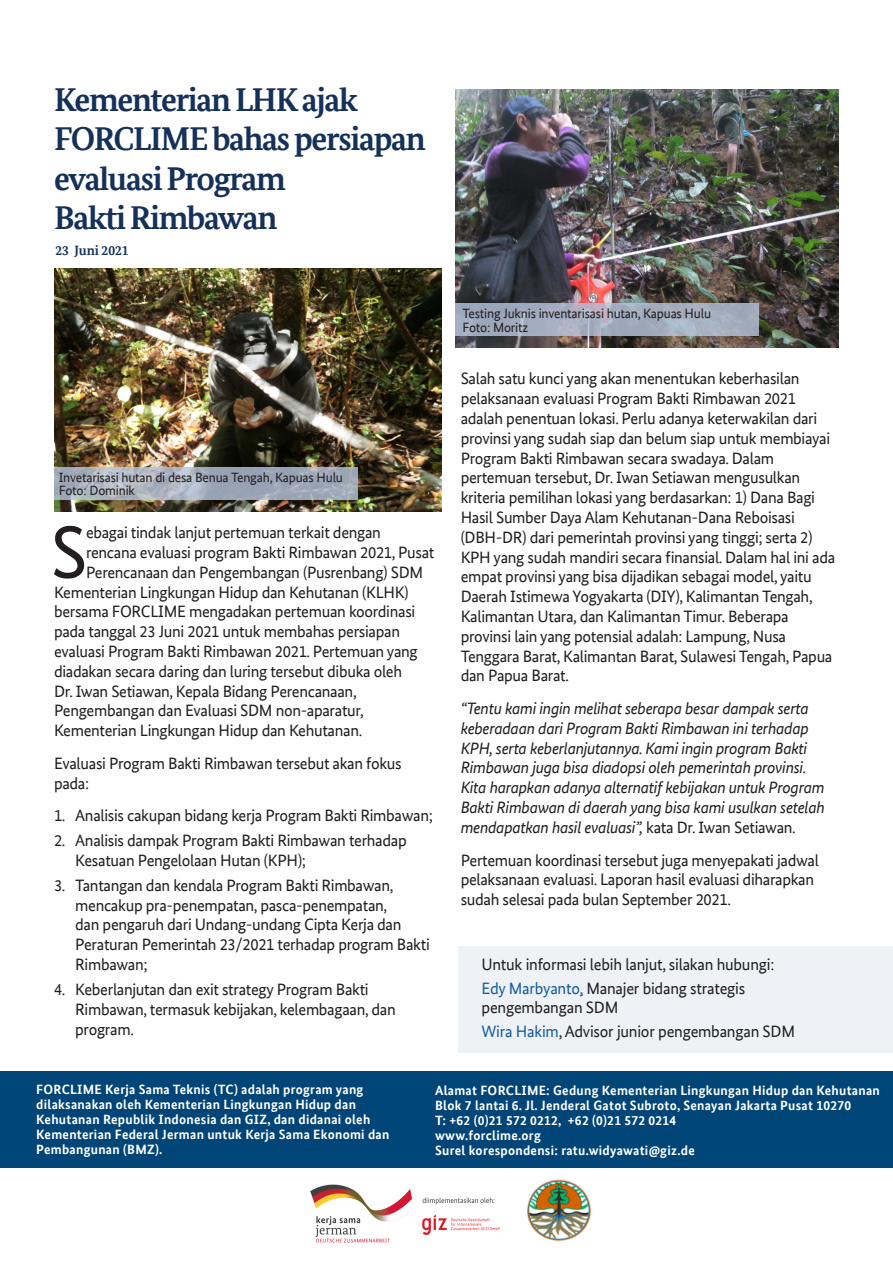
<style>
.page{position:relative;width:893px;height:1263px;background:#fff}
.page>*{position:absolute;margin:0;border:0;box-sizing:border-box;transform-origin:0 0}
.Normal__Web{font:73.95px "Bundes Sans Office";color:#231f20}
.Header_01{font:700 33px/39.6px "Bundes Serif Office";letter-spacing:-.04em;color:#153159}
.Normal__Web-2{font:16.5px/19.8px "Bundes Sans Office";letter-spacing:-.02em;color:#231f20}
.Normal__Web-3{font:italic 16.5px/19.8px "Bundes Sans Office";letter-spacing:-.02em;color:#231f20}
.Body_Text{font:700 13.5px/15px "Bundes Sans Office";letter-spacing:.02em;color:#fff}
.Normal__Web-4{font:13.5px/13.5px "Bundes Sans Office";letter-spacing:-.015em;color:#231f20}
.Header_01-2{font:700 13.5px "Bundes Serif Office";color:#153159}
.s1{font-style:normal}
.s2{color:#175d9e}
</style>
<div class="page">
<div style="left:0;top:1071px;width:893px;height:97px;background:#004578"></div>
<img style="left:310px;top:1184px;width:190px;height:59px">
<img style="left:527px;top:1179px;width:63px;height:63px">
<img style="left:455px;top:89px;width:384px;height:259px">
<img style="left:54px;top:269px;width:387px;height:242px">
<div style="left:458px;top:946px;width:435px;height:106px;background:#eef2f7"></div>
<svg style="left:54px;top:467px;width:303px;height:32px;background:#a5aebc"></svg>
<svg style="left:455px;top:303px;width:303px;height:33px;background:#a4adbf"></svg>
<p class="Header_01" style="left:54px;top:79px;width:373px">Kementerian LHK ajak<br>FORCLIME bahas persiapan evaluasi Program<br>Bakti Rimbawan</p>
<p class="Header_01-2" style="left:56px;top:243px;width:75px">23 Juni 2021</p>
<p class="Normal__Web-4" style="left:59px;top:470px;width:286px">Invetarisasi hutan di desa Benua Tengah, Kapuas Hulu<br>Foto: Dominik</p>
<p class="Normal__Web" style="left:51px;top:510px;width:38px">S</p>
<p class="Normal__Web-2" style="left:86px;top:522px;width:296px">ebagai tindak lanjut pertemuan terkait dengan</p>
<p class="Normal__Web-2" style="left:86px;top:542px;width:350px">rencana evaluasi program Bakti Rimbawan 2021, Pusat</p>
<p class="Normal__Web-2" style="left:86px;top:562px;width:339px">Perencanaan dan Pengembangan (Pusrenbang) SDM</p>
<p class="Normal__Web-2" style="left:54px;top:582px;width:356px">Kementerian Lingkungan Hidup dan Kehutanan (KLHK)</p>
<p class="Normal__Web-2" style="left:54px;top:602px;width:363px">bersama FORCLIME mengadakan pertemuan koordinasi</p>
<p class="Normal__Web-2" style="left:54px;top:621px;width:348px">pada tanggal 23 Juni 2021 untuk membahas persiapan</p>
<p class="Normal__Web-2" style="left:54px;top:641px;width:365px">evaluasi Program Bakti Rimbawan 2021. Pertemuan yang</p>
<p class="Normal__Web-2" style="left:54px;top:661px;width:350px">diadakan secara daring dan luring tersebut dibuka oleh</p>
<p class="Normal__Web-2" style="left:54px;top:681px;width:304px">Dr. Iwan Setiawan, Kepala Bidang Perencanaan,</p>
<p class="Normal__Web-2" style="left:54px;top:701px;width:311px">Pengembangan dan Evaluasi SDM non-aparatur,</p>
<p class="Normal__Web-2" style="left:54px;top:720px;width:310px">Kementerian Lingkungan Hidup dan Kehutanan.</p>
<p class="Normal__Web-2" style="left:54px;top:753px;width:349px">Evaluasi Program Bakti Rimbawan tersebut akan fokus pada:</p>
<p class="Normal__Web-2" style="left:54px;top:806px;width:381px">1. Analisis cakupan bidang kerja Program Bakti Rimbawan;</p>
<p class="Normal__Web-2" style="left:75px;top:830px;width:333px;text-indent:-21px">2. Analisis dampak Program Bakti Rimbawan terhadap<br>Kesatuan Pengelolaan Hutan (KPH);</p>
<p class="Normal__Web-2" style="left:75px;top:875px;width:356px;text-indent:-21px">3. Tantangan dan kendala Program Bakti Rimbawan, mencakup pra-penempatan, pasca-penempatan,<br>dan pengaruh dari Undang-undang Cipta Kerja dan Peraturan Pemerintah 23/2021 terhadap program Bakti Rimbawan;</p>
<p class="Normal__Web-2" style="left:75px;top:979px;width:322px;text-indent:-21px">4. Keberlanjutan dan exit strategy Program Bakti<br>Rimbawan, termasuk kebijakan, kelembagaan, dan program.</p>
<p class="Normal__Web-4" style="left:462px;top:307px;width:250px">Testing Juknis inventarisasi hutan, Kapuas Hulu<br>Foto: Moritz</p>
<p class="Normal__Web-2" style="left:461px;top:369px;width:376px">Salah satu kunci yang akan menentukan keberhasilan pelaksanaan evaluasi Program Bakti Rimbawan 2021 adalah penentuan lokasi. Perlu adanya keterwakilan dari provinsi yang sudah siap dan belum siap untuk membiayai Program Bakti Rimbawan secara swadaya. Dalam pertemuan tersebut, Dr. Iwan Setiawan mengusulkan kriteria pemilihan lokasi yang berdasarkan: 1) Dana Bagi Hasil Sumber Daya Alam Kehutanan-Dana Reboisasi (DBH-DR) dari pemerintah provinsi yang tinggi; serta 2)<br>KPH yang sudah mandiri secara finansial. Dalam hal ini ada empat provinsi yang bisa dijadikan sebagai model, yaitu Daerah Istimewa Yogyakarta (DIY), Kalimantan Tengah, Kalimantan Utara, dan Kalimantan Timur. Beberapa provinsi lain yang potensial adalah: Lampung, Nusa Tenggara Barat, Kalimantan Barat, Sulawesi Tengah, Papua dan Papua Barat.</p>
<p class="Normal__Web-3" style="left:461px;top:698px;width:366px">“Tentu kami ingin melihat seberapa besar dampak serta keberadaan dari Program Bakti Rimbawan ini terhadap KPH, serta keberlanjutannya. Kami ingin program Bakti Rimbawan juga bisa diadopsi oleh pemerintah provinsi.<br>Kita harapkan adanya alternatif kebijakan untuk Program Bakti Rimbawan di daerah yang bisa kami usulkan setelah mendapatkan hasil evaluasi”, <span class="s1">kata Dr. Iwan Setiawan.</span></p>
<p class="Normal__Web-2" style="left:461px;top:850px;width:360px">Pertemuan koordinasi tersebut juga menyepakati jadwal pelaksanaan evaluasi. Laporan hasil evaluasi diharapkan sudah selesai pada bulan September 2021.</p>
<p class="Normal__Web-2" style="left:481px;top:954px;width:294px">Untuk informasi lebih lanjut, silakan hubungi:</p>
<p class="Normal__Web-2" style="left:481px;top:978px;width:265px"><span class="s2">Edy Marbyanto,</span> Manajer bidang strategis pengembangan SDM</p>
<p class="Normal__Web-2" style="left:481px;top:1022px;width:315px"><span class="s2">Wira Hakim</span>, Advisor junior pengembangan SDM</p>
<p class="Body_Text" style="left:36px;top:1082px;width:355px">FORCLIME Kerja Sama Teknis (TC) adalah program yang dilaksanakan oleh Kementerian Lingkungan Hidup dan Kehutanan Republik Indonesia dan GIZ, dan didanai oleh Kementerian Federal Jerman untuk Kerja Sama Ekonomi dan Pembangunan (BMZ).</p>
<p class="Body_Text" style="left:435px;top:1083px;width:446px">Alamat FORCLIME: Gedung Kementerian Lingkungan Hidup dan Kehutanan<br>Blok 7 lantai 6. Jl. Jenderal Gatot Subroto, Senayan Jakarta Pusat 10270</p>
<p class="Body_Text" style="left:435px;top:1113px;width:243px">T: +62 (0)21 572 0212, +62 (0)21 572 0214</p>
<p class="Body_Text" style="left:435px;top:1128px;width:107px">www.forclime.org</p>
<p class="Body_Text" style="left:435px;top:1143px;width:261px">Surel korespondensi: ratu.widyawati@giz.de</p>
</div>
